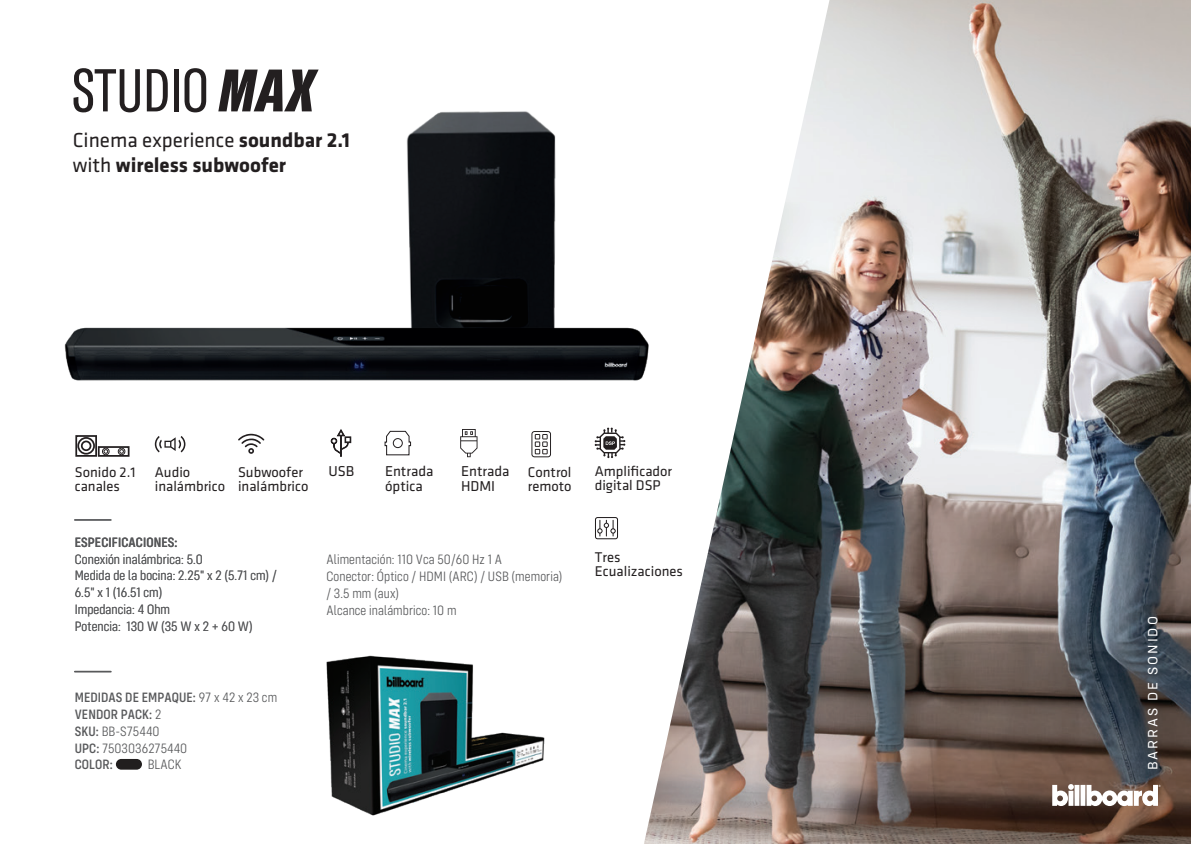
<style>
.page{position:relative;width:1191px;height:844px;background:#fff}
.page>*{position:absolute;margin:0;border:0;box-sizing:border-box;transform-origin:0 0}
.t1{font:extra-condensed 59.5px "GT America";color:#231f20}
.t2{font:700 21px/25.2px "Klavika";color:#231f20}
.t3{font:14.88px/14.5px "Klavika";color:#231f20}
.t4{font:14.53px/14.2px "Klavika";color:#231f20}
.t5{font:300 14px/16.8px "Config Condensed";letter-spacing:.005em;color:#58595b}
.t6{font:500 14px/16.8px "Config Condensed";letter-spacing:.005em;color:#58595b}
.t7{font:14px "Config";letter-spacing:.14em;color:#fff}
.s1{font-weight:900;font-style:italic;font-size:58.8px}
.s2{font-weight:400}
.s3{font-weight:300}
</style>
<div class="page">
<img style="left:644px;top:0;width:547px;height:843px">
<hr style="left:75px;top:519px;width:36px;height:1px;background:#58595b">
<hr style="left:75px;top:670px;width:36px;height:2px;background:#58595b">
<div style="left:116px;top:758px;width:26px;height:11px;background:#211e1e;border-radius:5px"></div>
<svg style="left:1052px;top:783px;width:108px;height:22px"></svg>
<img style="left:406px;top:111px;width:150px;height:206px">
<img style="left:64px;top:317px;width:589px;height:74px">
<svg style="left:531px;top:431px;width:20px;height:26px"></svg>
<svg style="left:155px;top:436px;width:30px;height:16px"></svg>
<svg style="left:594px;top:427px;width:31px;height:31px"></svg>
<svg style="left:595px;top:517px;width:23px;height:22px"></svg>
<div style="left:77px;top:437px;width:18px;height:17px;border:2px solid #231f20;border-radius:50%"></div>
<div style="left:81px;top:440px;width:10px;height:11px;border:2px solid #231f20;border-radius:50%"></div>
<div style="left:102px;top:447px;width:8px;height:8px;border:1px solid #231f20;border-radius:50%"></div>
<svg style="left:103px;top:449px;width:5px;height:4px"></svg>
<div style="left:118px;top:447px;width:7px;height:8px;border:1px solid #231f20;border-radius:50%"></div>
<svg style="left:119px;top:449px;width:5px;height:4px"></svg>
<div style="left:75px;top:435px;width:22px;height:21px;border:2px solid #231f20"></div>
<div style="left:98px;top:446px;width:31px;height:10px;border:2px solid #231f20"></div>
<svg style="left:238px;top:433px;width:26px;height:20px"></svg>
<hr style="left:340px;top:435px;width:2px;height:21px;background:#231f20">
<svg style="left:330px;top:429px;width:21px;height:26px"></svg>
<svg style="left:460px;top:429px;width:17px;height:28px"></svg>
<svg style="left:384px;top:430px;width:27px;height:25px"></svg>
<img style="left:326px;top:655px;width:219px;height:161px">
<h1 class="t1" style="left:72px;top:56px;width:244px">STUDIO <span class="s1">MAX</span></h1>
<h2 class="t2" style="left:73px;top:128px;width:279px"><span class="s2">Cinema experience</span> soundbar 2.1 <span class="s2">with</span> wireless subwoofer</h2>
<p class="t4" style="left:75px;top:465px;width:62px">Sonido 2.1 canales</p>
<p class="t4" style="left:594px;top:464px;width:79px">Amplificador digital DSP</p>
<p class="t4" style="left:238px;top:465px;width:72px">Subwoofer inalámbrico</p>
<p class="t3" style="left:328px;top:464px;width:27px">USB</p>
<p class="t3" style="left:385px;top:464px;width:50px">Entrada óptica</p>
<p class="t3" style="left:461px;top:464px;width:50px">Entrada<br>HDMI</p>
<p class="t4" style="left:155px;top:465px;width:72px">Audio inalámbrico</p>
<p class="t4" style="left:528px;top:465px;width:45px">Control remoto</p>
<p class="t6" style="left:75px;top:533px;width:104px">ESPECIFICACIONES:</p>
<p class="t5" style="left:75px;top:550px;width:203px">Conexión inalámbrica: 5.0<br>Medida de la bocina: 2.25" x 2 (5.71 cm) /<br>6.5" x 1 (16.51 cm)<br>Impedancia: 4 Ohm<br>Potencia: 130 W (35 W x 2 + 60 W)</p>
<p class="t6" style="left:75px;top:688px;width:204px">MEDIDAS DE EMPAQUE: <span class="s3">97 x 42 x 23 cm<br></span>VENDOR PACK: <span class="s3">2<br></span>SKU: <span class="s3">BB-S75440<br></span>UPC: <span class="s3">7503036275440<br></span>COLOR:</p>
<p class="t5" style="left:148px;top:756px;width:36px">BLACK</p>
<p class="t5" style="left:326px;top:551px;width:237px">Alimentación: 110 Vca 50/60 Hz 1 A<br>Conector: Óptico / HDMI (ARC) / USB (memoria) / 3.5 mm (aux)<br>Alcance inalámbrico: 10 m</p>
<p class="t4" style="left:595px;top:550px;width:90px">Tres<br>Ecualizaciones</p>
<p class="t7" style="left:1144px;top:770px;width:155px;rotate:-90deg">BARRAS DE SONIDO</p>
</div>
